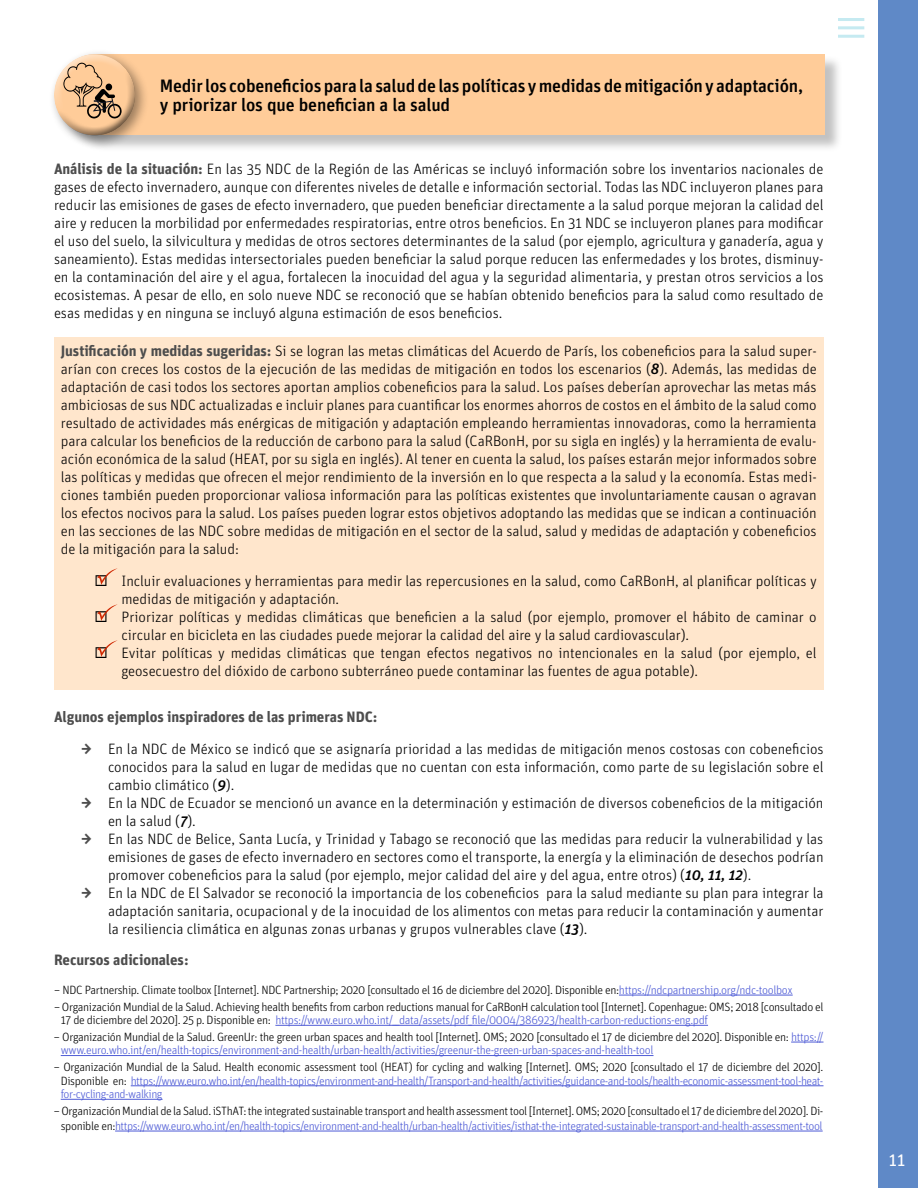
<style>
.page{position:relative;width:918px;height:1188px;background:#fff}
.page>*{position:absolute;margin:0;border:0;box-sizing:border-box;transform-origin:0 0}
.t1{font:500 18px/19.5px "Unit OT";letter-spacing:-.01em;color:#000}
.t2{font:18px "Unit OT";color:#fff}
.t3{font:300 15px/18px "Unit OT";letter-spacing:-.005em;color:#000;text-align:justify}
.t4{font:700 15px "Unit OT";letter-spacing:-.005em;color:#4d4d4d}
.t5{font:300 12px/13.5px "Unit OT";letter-spacing:-.03em;color:#000}
.t6{font:300 12px/13.5px "Unit OT";letter-spacing:-.04em;color:#4f5cd6;text-align:justify}
.s1{font-weight:700;color:#4d4d4d}
.s2{font-weight:500;font-style:italic}
.s3{color:#4f5cd6}
.s4{color:#000}
</style>
<div class="page">
<div style="left:878px;top:0;width:40px;height:1188px;background:#5f89c7"></div>
<hr style="left:838px;top:18px;width:26px;height:3px;background:#c5eaf1">
<hr style="left:838px;top:35px;width:26px;height:3px;background:#c5eaf1">
<hr style="left:838px;top:26px;width:26px;height:3px;background:#c5eaf1">
<hr style="left:619px;top:995px;width:174px;height:1px;background:#4f5cd6">
<hr style="left:275px;top:1025px;width:433px;height:1px;background:#4f5cd6">
<hr style="left:791px;top:1042px;width:32px;height:1px;background:#4f5cd6">
<hr style="left:61px;top:1055px;width:593px;height:1px;background:#4f5cd6">
<hr style="left:131px;top:1085px;width:692px;height:1px;background:#4f5cd6">
<hr style="left:61px;top:1099px;width:102px;height:1px;background:#4f5cd6">
<hr style="left:115px;top:1131px;width:708px;height:1px;background:#4f5cd6">
<div style="left:54px;top:337px;width:770px;height:353px;background:#ffe6cc"></div>
<div style="left:57px;top:55px;width:786px;height:98px;background:#808080;opacity:.48"></div>
<div style="left:149px;top:54px;width:676px;height:81px;background:#fc9"></div>
<div style="left:48px;top:49px;width:101px;height:101px;background:#000;opacity:.4"></div>
<div style="left:45px;top:45px;width:90px;height:73px;background:#fff;opacity:.75"></div>
<div style="left:53px;top:70px;width:91px;height:67px;background:#000;opacity:.75"></div>
<svg style="left:63px;top:63px;width:59px;height:56px"></svg>
<svg style="left:97px;top:568px;width:21px;height:17px"></svg>
<svg style="left:97px;top:604px;width:21px;height:17px"></svg>
<svg style="left:97px;top:640px;width:21px;height:17px"></svg>
<p class="t1" style="left:160px;top:76px;width:645px">Medir los cobeneficios para la salud de las políticas y medidas de mitigación y adaptación, y priorizar los que benefician a la salud</p>
<p class="t3" style="left:54px;top:160px;width:771px"><span class="s1">Análisis de la situación:</span> En las 35 NDC de la Región de las Américas se incluyó información sobre los inventarios nacionales de gases de efecto invernadero, aunque con diferentes niveles de detalle e información sectorial. Todas las NDC incluyeron planes para reducir las emisiones de gases de efecto invernadero, que pueden beneficiar directamente a la salud porque mejoran la calidad del aire y reducen la morbilidad por enfermedades respiratorias, entre otros beneficios. En 31 NDC se incluyeron planes para modificar el uso del suelo, la silvicultura y medidas de otros sectores determinantes de la salud (por ejemplo, agricultura y ganadería, agua y saneamiento). Estas medidas intersectoriales pueden beneficiar la salud porque reducen las enfermedades y los brotes, disminuy&shy;en la contaminación del aire y el agua, fortalecen la inocuidad del agua y la seguridad alimentaria, y prestan otros servicios a los ecosistemas. A pesar de ello, en solo nueve NDC se reconoció que se habían obtenido beneficios para la salud como resultado de esas medidas y en ninguna se incluyó alguna estimación de esos beneficios.</p>
<p class="t3" style="left:61px;top:342px;width:758px"><span class="s1">Justificación y medidas sugeridas:</span> Si se logran las metas climáticas del Acuerdo de París, los cobeneficios para la salud super&shy;arían con creces los costos de la ejecución de las medidas de mitigación en todos los escenarios (<span class="s2">8</span>). Además, las medidas de adaptación de casi todos los sectores aportan amplios cobeneficios para la salud. Los países deberían aprovechar las metas más ambiciosas de sus NDC actualizadas e incluir planes para cuantificar los enormes ahorros de costos en el ámbito de la salud como resultado de actividades más enérgicas de mitigación y adaptación empleando herramientas innovadoras, como la herramienta para calcular los beneficios de la reducción de carbono para la salud (CaRBonH, por su sigla en inglés) y la herramienta de evalu&shy;ación económica de la salud (HEAT, por su sigla en inglés). Al tener en cuenta la salud, los países estarán mejor informados sobre las políticas y medidas que ofrecen el mejor rendimiento de la inversión en lo que respecta a la salud y la economía. Estas medi&shy;ciones también pueden proporcionar valiosa información para las políticas existentes que involuntariamente causan o agravan los efectos nocivos para la salud. Los países pueden lograr estos objetivos adoptando las medidas que se indican a continuación en las secciones de las NDC sobre medidas de mitigación en el sector de la salud, salud y medidas de adaptación y cobeneficios de la mitigación para la salud:</p>
<p class="t3" style="left:122px;top:571px;width:697px;text-indent:-27px">◻ Incluir evaluaciones y herramientas para medir las repercusiones en la salud, como CaRBonH, al planificar políticas y medidas de mitigación y adaptación.</p>
<p class="t3" style="left:122px;top:607px;width:697px;text-indent:-27px">◻ Priorizar políticas y medidas climáticas que beneficien a la salud (por ejemplo, promover el hábito de caminar o circular en bicicleta en las ciudades puede mejorar la calidad del aire y la salud cardiovascular).</p>
<p class="t3" style="left:122px;top:643px;width:697px;text-indent:-27px">◻ Evitar políticas y medidas climáticas que tengan efectos negativos no intencionales en la salud (por ejemplo, el geosecuestro del dióxido de carbono subterráneo puede contaminar las fuentes de agua potable).</p>
<p class="t4" style="left:54px;top:707px;width:325px">Algunos ejemplos inspiradores de las primeras NDC:</p>
<p class="t3" style="left:108px;top:740px;width:717px;text-indent:-27px"><span class="s1">→</span> En la NDC de México se indicó que se asignaría prioridad a las medidas de mitigación menos costosas con cobeneficios conocidos para la salud en lugar de medidas que no cuentan con esta información, como parte de su legislación sobre el cambio climático (<span class="s2">9</span>).</p>
<p class="t3" style="left:108px;top:794px;width:717px;text-indent:-27px"><span class="s1">→</span> En la NDC de Ecuador se mencionó un avance en la determinación y estimación de diversos cobeneficios de la mitigación en la salud (<span class="s2">7</span>).</p>
<p class="t3" style="left:108px;top:830px;width:717px;text-indent:-27px"><span class="s1">→</span> En las NDC de Belice, Santa Lucía, y Trinidad y Tabago se reconoció que las medidas para reducir la vulnerabilidad y las emisiones de gases de efecto invernadero en sectores como el transporte, la energía y la eliminación de desechos podrían promover cobeneficios para la salud (por ejemplo, mejor calidad del aire y del agua, entre otros) (<span class="s2">10, 11, 12</span>).</p>
<p class="t3" style="left:108px;top:884px;width:717px;text-indent:-27px"><span class="s1">→</span> En la NDC de El Salvador se reconoció la importancia de los cobeneficios para la salud mediante su plan para integrar la adaptación sanitaria, ocupacional y de la inocuidad de los alimentos con metas para reducir la contaminación y aumentar la resiliencia climática en algunas zonas urbanas y grupos vulnerables clave (<span class="s2">13</span>).</p>
<p class="t4" style="left:54px;top:950px;width:136px">Recursos adicionales:</p>
<p class="t5" style="left:54px;top:983px;width:740px">– NDC Partnership. Climate toolbox [Internet]. NDC Partnership; 2020 [consultado el 16 de diciembre del 2020]. Disponible en:<span class="s3">https://ndcpartnership.org/ndc-toolbox</span></p>
<p class="t5" style="left:61px;top:1000px;width:764px;text-indent:-7px">– Organización Mundial de la Salud. Achieving health benefits from carbon reductions manual for CaRBonH calculation tool [Internet]. Copenhague: OMS; 2018 [consultado el<br>17 de diciembre del 2020]. 25 p. Disponible en: <span class="s3">https://www.euro.who.int/__data/assets/pdf_file/0004/386923/health-carbon-reductions-eng.pdf</span></p>
<p class="t5" style="left:61px;top:1030px;width:764px;text-indent:-7px">– Organización Mundial de la Salud. GreenUr: the green urban spaces and health tool [Internet]. OMS; 2020 [consultado el 17 de diciembre del 2020]. Disponible en: <span class="s3">https:// www.euro.who.int/en/health-topics/environment-and-health/urban-health/activities/greenur-the-green-urban-spaces-and-health-tool</span></p>
<p class="t6" style="left:61px;top:1060px;width:764px;text-indent:-7px"><span class="s4">– Organización Mundial de la Salud. Health economic assessment tool (HEAT) for cycling and walking [Internet]. OMS; 2020 [consultado el 17 de diciembre del 2020].<br>Disponible en:</span> https://www.euro.who.int/en/health-topics/environment-and-health/Transport-and-health/activities/guidance-and-tools/health-economic-assessment-tool-heat&shy;for-cycling-and-walking</p>
<p class="t5" style="left:54px;top:1103px;width:771px;line-height:15px;text-align:center">– Organización Mundial de la Salud. iSThAT: the integrated sustainable transport and health assessment tool [Internet]. OMS; 2020 [consultado el 17 de diciembre del 2020]. Di&shy;sponible en:<span class="s3">https://www.euro.who.int/en/health-topics/environment-and-health/urban-health/activities/isthat-the-integrated-sustainable-transport-and-health-assessment-tool</span></p>
<p class="t2" style="left:889px;top:1148px;width:18px">11</p>
</div>
